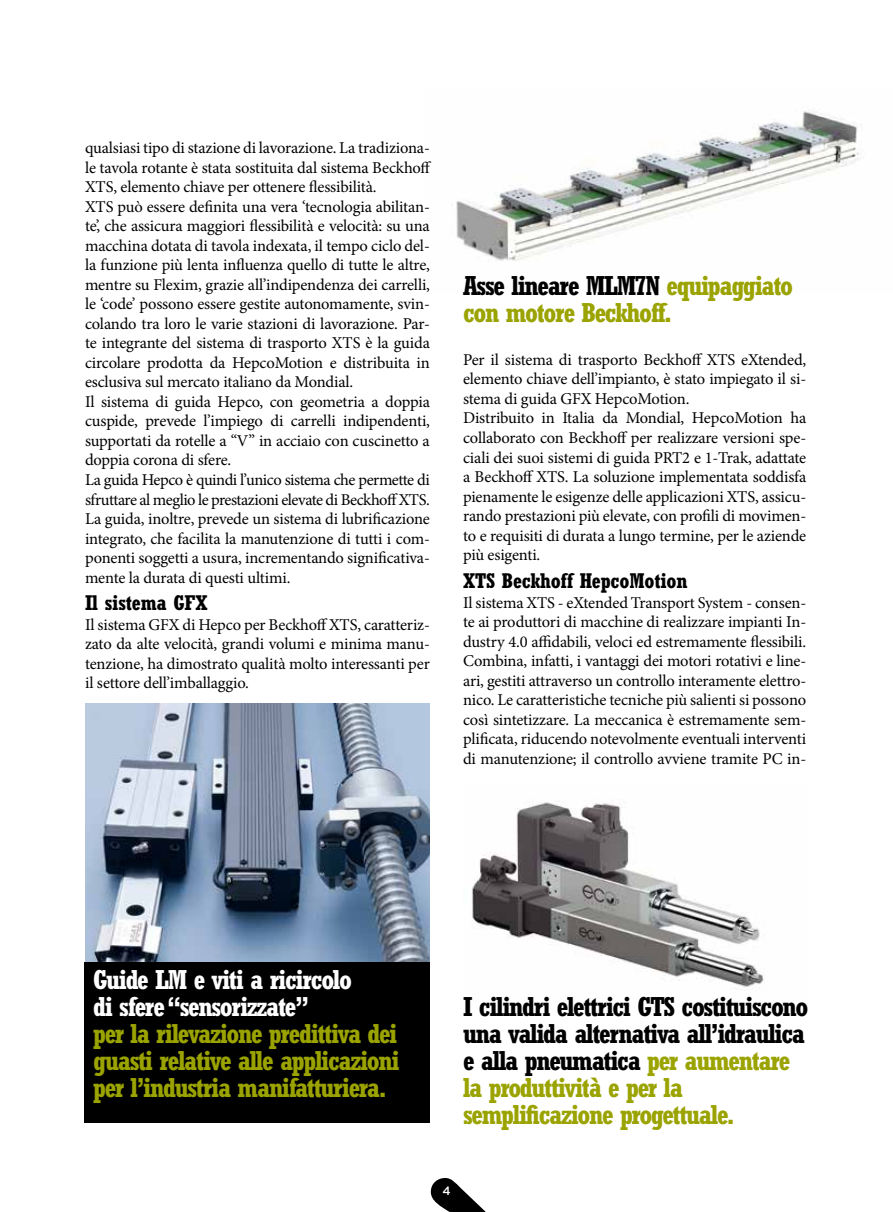
<style>
.page{position:relative;width:893px;height:1212px;background:#fff}
.page>*{position:absolute;margin:0;border:0;box-sizing:border-box;transform-origin:0 0}
.t1{font:700 condensed 27px/27px "Rockwell Std";letter-spacing:-.05em;color:#000}
.t2{font:700 condensed 27px/27px "Rockwell Std";letter-spacing:-.05em;color:#9aa300}
.t3{font:700 condensed 27px/27px "Rockwell Std";letter-spacing:-.05em;color:#fff}
.t4{font:700 condensed 21px "Rockwell Std";letter-spacing:-.01em;color:#000}
.t5{font:16.5px/19.5px "Minion Pro";letter-spacing:-.01em;color:#000}
.t6{font:500 12px "Gotham";color:#fff}
.s1{color:#000}
.s2{color:#9aa300}
</style>
<div class="page">
<img style="left:456px;top:111px;width:406px;height:150px">
<svg style="left:431px;top:1178px;width:55px;height:34px"></svg>
<img style="left:85px;top:704px;width:345px;height:258px">
<img style="left:472px;top:802px;width:293px;height:185px">
<div style="left:85px;top:962px;width:345px;height:161px;background:#000"></div>
<p class="t5" style="left:85px;top:138px;width:348px">qualsiasi tipo di stazione di lavorazione. La tradiziona&shy;le tavola rotante è stata sostituita dal sistema Beckhoff XTS, elemento chiave per ottenere flessibilità.<br>XTS può essere definita una vera ‘tecnologia abilitan&shy;te’, che assicura maggiori flessibilità e velocità: su una macchina dotata di tavola indexata, il tempo ciclo del&shy;la funzione più lenta influenza quello di tutte le altre, mentre su Flexim, grazie all’indipendenza dei carrelli, le ‘code’ possono essere gestite autonomamente, svin&shy;colando tra loro le varie stazioni di lavorazione. Par&shy;te integrante del sistema di trasporto XTS è la guida circolare prodotta da HepcoMotion e distribuita in esclusiva sul mercato italiano da Mondial.<br>Il sistema di guida Hepco, con geometria a doppia cuspide, prevede l’impiego di carrelli indipendenti, supportati da rotelle a “V” in acciaio con cuscinetto a doppia corona di sfere.<br>La guida Hepco è quindi l’unico sistema che permette di sfruttare al meglio le prestazioni elevate di Beckhoff XTS.<br>La guida, inoltre, prevede un sistema di lubrificazione integrato, che facilita la manutenzione di tutti i com&shy;ponenti soggetti a usura, incrementando significativa&shy;mente la durata di questi ultimi.</p>
<p class="t4" style="left:85px;top:591px;width:124px">Il sistema GFX</p>
<p class="t5" style="left:85px;top:615px;width:346px;text-align:justify">Il sistema GFX di Hepco per Beckhoff XTS, caratteriz&shy;zato da alte velocità, grandi volumi e minima manu&shy;tenzione, ha dimostrato qualità molto interessanti per il settore dell’imballaggio.</p>
<h1 class="t2" style="left:463px;top:272px;width:332px"><span class="s1">Asse lineare MLM7N</span> equipaggiato con motore Beckhoff.</h1>
<p class="t5" style="left:463px;top:350px;width:345px">Per il sistema di trasporto Beckhoff XTS eXtended, elemento chiave dell’impianto, è stato impiegato il si&shy;stema di guida GFX HepcoMotion.<br>Distribuito in Italia da Mondial, HepcoMotion ha collaborato con Beckhoff per realizzare versioni spe&shy;ciali dei suoi sistemi di guida PRT2 e 1-Trak, adattate a Beckhoff XTS. La soluzione implementata soddisfa pienamente le esigenze delle applicazioni XTS, assicu&shy;rando prestazioni più elevate, con profili di movimen&shy;to e requisiti di durata a lungo termine, per le aziende più esigenti.</p>
<p class="t4" style="left:463px;top:568px;width:226px">XTS Beckhoff HepcoMotion</p>
<p class="t5" style="left:463px;top:592px;width:345px;text-align:justify">Il sistema XTS - eXtended Transport System - consen&shy;te ai produttori di macchine di realizzare impianti In&shy;dustry 4.0 affidabili, veloci ed estremamente flessibili.<br>Combina, infatti, i vantaggi dei motori rotativi e line&shy;ari, gestiti attraverso un controllo interamente elettro&shy;nico. Le caratteristiche tecniche più salienti si possono così sintetizzare. La meccanica è estremamente sem&shy;plificata, riducendo notevolmente eventuali interventi di manutenzione; il controllo avviene tramite PC in-</p>
<h1 class="t3" style="left:93px;top:966px;width:260px">Guide LM e viti a ricircolo di sfere “sensorizzate”</h1>
<h1 class="t2" style="left:93px;top:1020px;width:308px;text-align:justify">per la rilevazione predittiva dei guasti relative alle applicazioni per l’industria manifatturiera.</h1>
<h1 class="t1" style="left:463px;top:992px;width:347px">I cilindri elettrici GTS costituiscono una valida alternativa all’idraulica e alla pneumatica <span class="s2">per aumentare la produttività e per la semplificazione progettuale.</span></h1>
<p class="t6" style="left:442px;top:1182px;width:10px">4</p>
</div>
